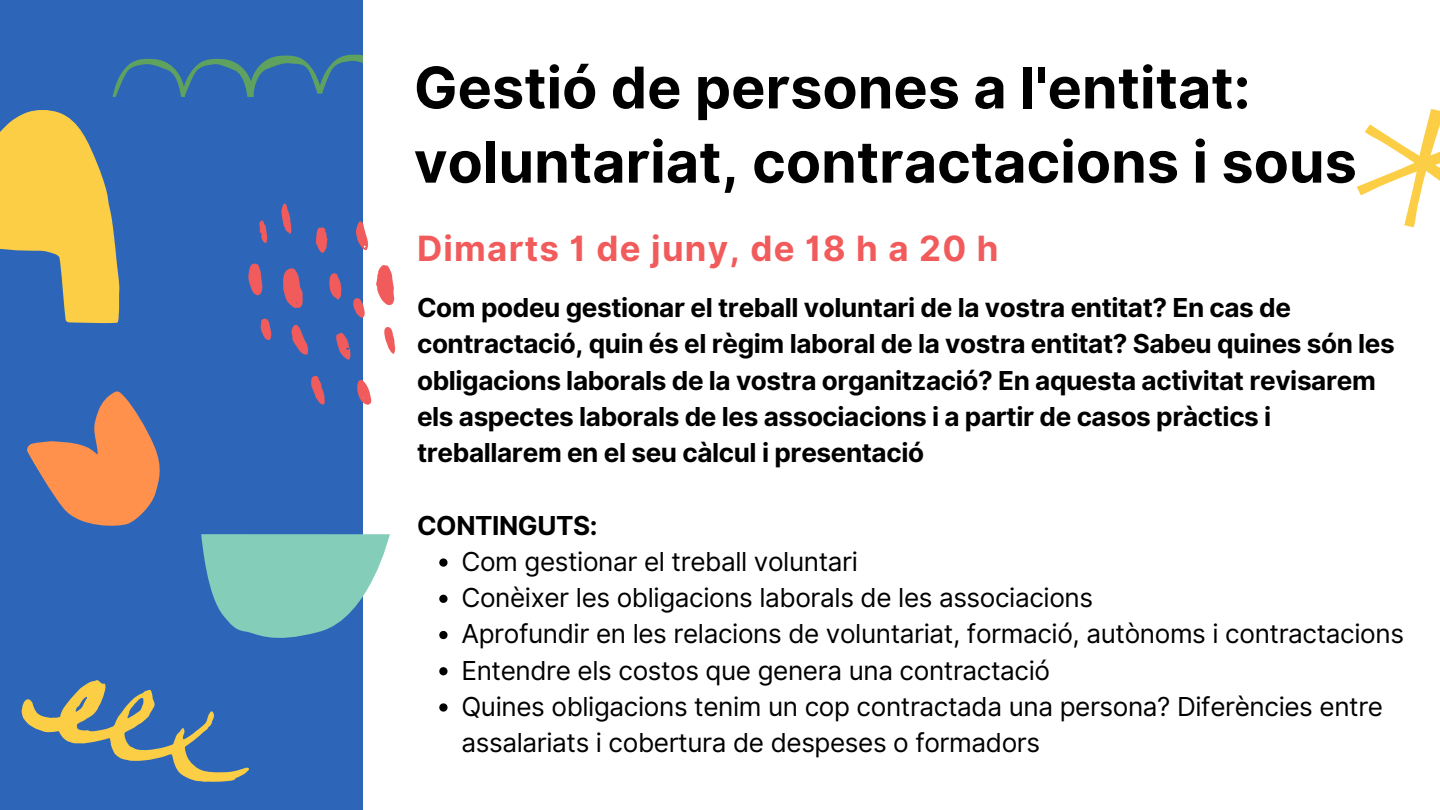
<style>
.page{position:relative;width:1440px;height:810px;background:#2d66b8}
.page>*{position:absolute;margin:0;border:0;box-sizing:border-box;transform-origin:0 0}
.t1{font:700 57.4px/74.2px "Inter";color:#000}
.t2{font:700 34.8px "Inter";letter-spacing:.035em;color:#f15b5b}
.t3{font:700 26.1px/36.2px "Inter";letter-spacing:-.015em;color:#000}
.t4{font:26.1px/36.2px "Inter";letter-spacing:-.015em;color:#000}
</style>
<div class="page">
<svg style="left:113px;top:54px;width:250px;height:43px"></svg>
<svg style="left:27px;top:391px;width:133px;height:135px"></svg>
<svg style="left:0;top:110px;width:120px;height:213px"></svg>
<svg style="left:21px;top:680px;width:228px;height:102px"></svg>
<div style="left:363px;top:0;width:1077px;height:810px;background:#fff"></div>
<svg style="left:201px;top:534px;width:189px;height:104px"></svg>
<svg style="left:283px;top:268px;width:20px;height:40px"></svg>
<svg style="left:376px;top:265px;width:18px;height:40px"></svg>
<svg style="left:248px;top:263px;width:14px;height:33px"></svg>
<svg style="left:291px;top:324px;width:17px;height:31px"></svg>
<svg style="left:336px;top:332px;width:15px;height:28px"></svg>
<svg style="left:311px;top:375px;width:14px;height:30px"></svg>
<svg style="left:329px;top:273px;width:12px;height:26px"></svg>
<svg style="left:357px;top:380px;width:14px;height:25px"></svg>
<svg style="left:356px;top:221px;width:12px;height:29px"></svg>
<svg style="left:315px;top:227px;width:13px;height:26px"></svg>
<svg style="left:281px;top:204px;width:10px;height:30px"></svg>
<svg style="left:384px;top:327px;width:11px;height:27px"></svg>
<svg style="left:260px;top:318px;width:12px;height:22px"></svg>
<svg style="left:353px;top:298px;width:12px;height:20px"></svg>
<svg style="left:259px;top:221px;width:8px;height:22px"></svg>
<svg style="left:1357px;top:109px;width:83px;height:118px"></svg>
<svg style="left:439px;top:558px;width:9px;height:9px"></svg>
<svg style="left:439px;top:595px;width:9px;height:8px"></svg>
<svg style="left:439px;top:631px;width:9px;height:8px"></svg>
<svg style="left:439px;top:667px;width:9px;height:8px"></svg>
<svg style="left:439px;top:703px;width:9px;height:9px"></svg>
<p class="t1" style="left:414px;top:50px;width:944px">Gestió de persones a l'entitat: voluntariat, contractacions i sous</p>
<p class="t2" style="left:417px;top:227px;width:583px">Dimarts 1 de juny, de 18 h a 20 h</p>
<p class="t3" style="left:417px;top:290px;width:979px">Com podeu gestionar el treball voluntari de la vostra entitat? En cas de contractació, quin és el règim laboral de la vostra entitat? Sabeu quines són les obligacions laborals de la vostra organització? En aquesta activitat revisarem els aspectes laborals de les associacions i a partir de casos pràctics i treballarem en el seu càlcul i presentació</p>
<p class="t3" style="left:417px;top:507px;width:182px">CONTINGUTS:</p>
<p class="t4" style="left:461px;top:543px;width:398px">Com gestionar el treball voluntari</p>
<p class="t4" style="left:461px;top:579px;width:633px">Conèixer les obligacions laborals de les associacions</p>
<p class="t4" style="left:461px;top:616px;width:944px">Aprofundir en les relacions de voluntariat, formació, autònoms i contractacions</p>
<p class="t4" style="left:461px;top:652px;width:590px">Entendre els costos que genera una contractació</p>
<p class="t4" style="left:461px;top:688px;width:923px">Quines obligacions tenim un cop contractada una persona? Diferències entre assalariats i cobertura de despeses o formadors</p>
</div>
